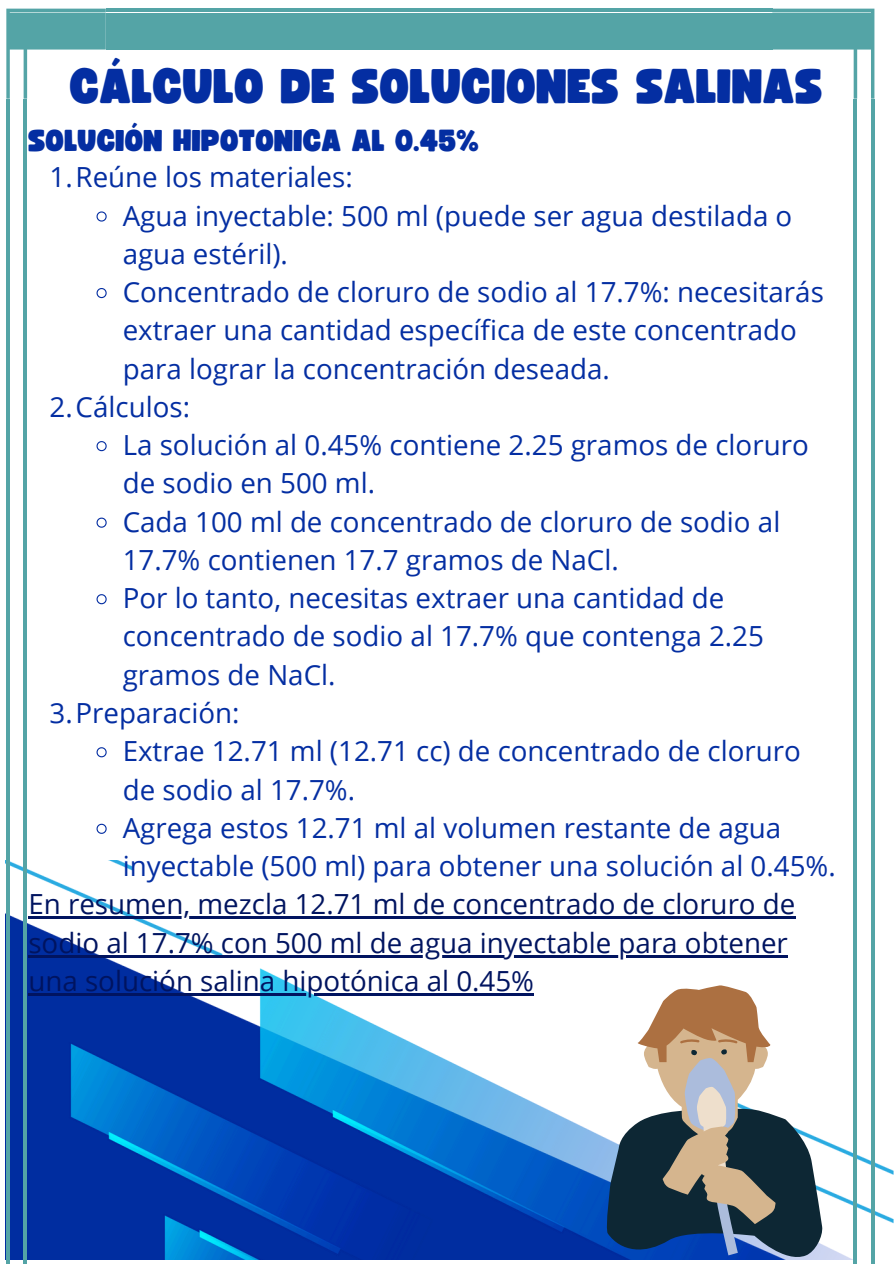
<style>
.page{position:relative;width:894px;height:1264px;background:#fff}
.page>*{position:absolute;margin:0;border:0;box-sizing:border-box;transform-origin:0 0}
.t1{font:48px "Funtastic";color:#042ea2}
.t2{font:30px "Funtastic";color:#042ea2}
.t3{font:27.75px/38.2px "Open Sans";color:#042ea2}
.t4{font:27.75px "Open Sans";color:#011460}
</style>
<div class="page">
<img style="left:5px;top:860px;width:888px;height:399px">
<svg style="left:6px;top:9px;width:100px;height:90px"></svg>
<hr style="left:24px;top:99px;width:3px;height:1164px;background:#54a4a6">
<hr style="left:6px;top:99px;width:4px;height:1164px;background:#54a4a6">
<svg style="left:870px;top:99px;width:4px;height:1164px;fill:#54a4a6"></svg>
<hr style="left:853px;top:99px;width:3px;height:1164px;background:#54a4a6">
<svg style="left:772px;top:9px;width:102px;height:90px"></svg>
<div style="left:106px;top:13px;width:666px;height:37px;background:#54a4a6"></div>
<hr style="left:106px;top:9px;width:666px;height:3px;background:#54a4a6">
<svg style="left:604px;top:984px;width:218px;height:276px"></svg>
<svg style="left:96px;top:211px;width:11px;height:11px"></svg>
<svg style="left:96px;top:288px;width:11px;height:11px"></svg>
<svg style="left:96px;top:441px;width:11px;height:11px"></svg>
<svg style="left:96px;top:517px;width:11px;height:11px"></svg>
<svg style="left:96px;top:594px;width:11px;height:11px"></svg>
<svg style="left:96px;top:747px;width:11px;height:11px"></svg>
<svg style="left:96px;top:823px;width:11px;height:11px"></svg>
<hr style="left:28px;top:916px;width:767px;height:2px;background:#011460">
<hr style="left:28px;top:954px;width:759px;height:3px;background:#011460">
<hr style="left:28px;top:993px;width:506px;height:2px;background:#011460">
<h1 class="t1" style="left:70px;top:65px;width:754px">CÁLCULO DE SOLUCIONES SALINAS</h1>
<h2 class="t2" style="left:28px;top:127px;width:452px">SOLUCIÓN HIPOTONICA AL 0.45%</h2>
<p class="t3" style="left:50px;top:157px;width:304px">1.Reúne los materiales:</p>
<p class="t3" style="left:123px;top:196px;width:671px">Agua inyectable: 500 ml (puede ser agua destilada o agua estéril).</p>
<p class="t3" style="left:123px;top:272px;width:702px">Concentrado de cloruro de sodio al 17.7%: necesitarás extraer una cantidad específica de este concentrado para lograr la concentración deseada.</p>
<p class="t3" style="left:50px;top:387px;width:142px">2.Cálculos:</p>
<p class="t3" style="left:123px;top:425px;width:687px">La solución al 0.45% contiene 2.25 gramos de cloruro de sodio en 500 ml.</p>
<p class="t3" style="left:123px;top:502px;width:659px">Cada 100 ml de concentrado de cloruro de sodio al<br>17.7% contienen 17.7 gramos de NaCl.</p>
<p class="t3" style="left:123px;top:578px;width:642px">Por lo tanto, necesitas extraer una cantidad de concentrado de sodio al 17.7% que contenga 2.25 gramos de NaCl.</p>
<p class="t3" style="left:50px;top:693px;width:191px">3.Preparación:</p>
<p class="t3" style="left:123px;top:731px;width:679px">Extrae 12.71 ml (12.71 cc) de concentrado de cloruro de sodio al 17.7%.</p>
<p class="t3" style="left:123px;top:808px;width:714px">Agrega estos 12.71 ml al volumen restante de agua inyectable (500 ml) para obtener una solución al 0.45%.</p>
<p class="t4" style="left:28px;top:884px;width:768px">En resumen, mezcla 12.71 ml de concentrado de cloruro de</p>
<p class="t4" style="left:28px;top:923px;width:760px">sodio al 17.7% con 500 ml de agua inyectable para obtener</p>
<p class="t4" style="left:28px;top:961px;width:507px">una solución salina hipotónica al 0.45%</p>
</div>
